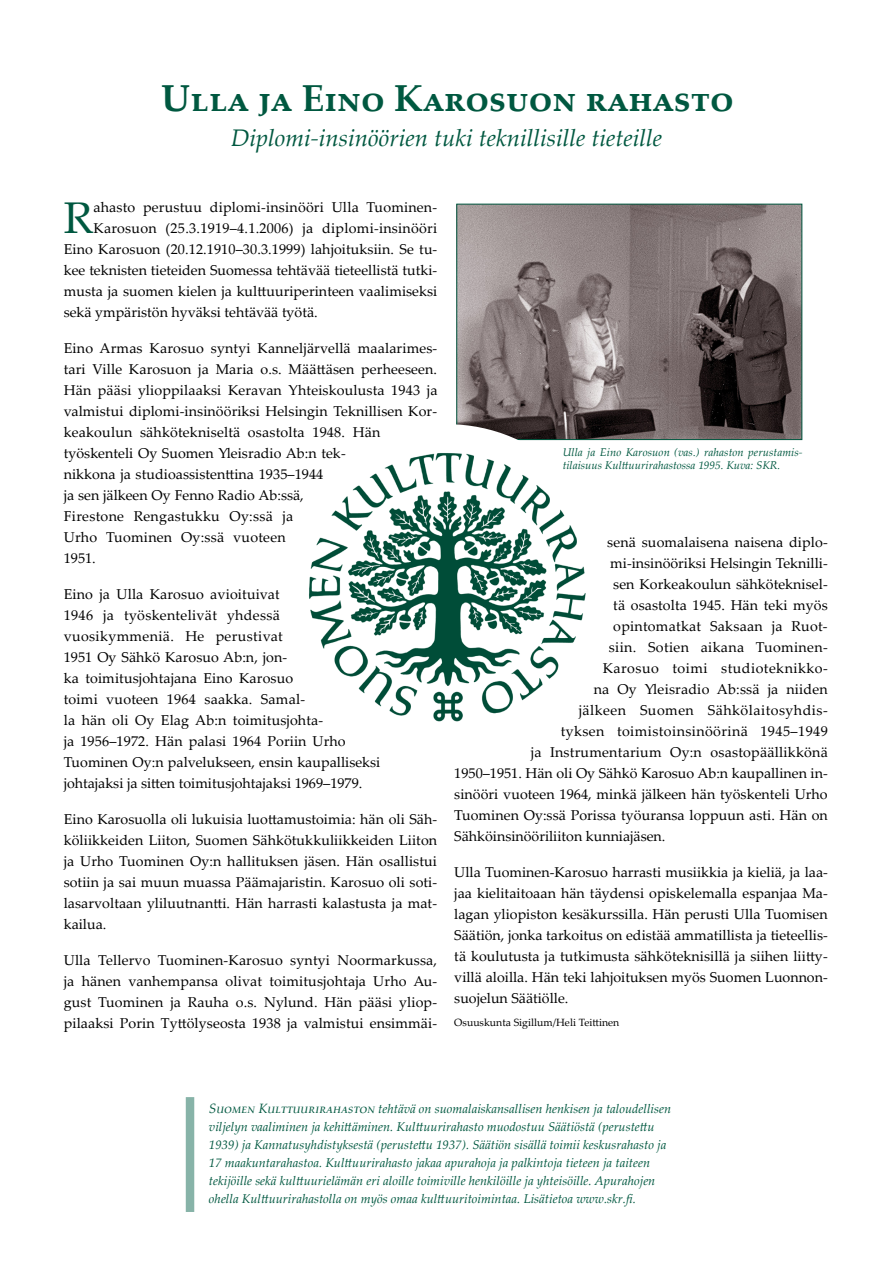
<style>
.page{position:relative;width:893px;height:1263px;background:#fff}
.page>*{position:absolute;margin:0;border:0;box-sizing:border-box;transform-origin:0 0}
.Leipäteksti{font:44.4px "Palatino Linotype";color:#005840}
.Pääotsikko{font:700 37.5px "Palatino Linotype";color:#005840}
.Alaotsikko{font:italic 24px "Palatino Linotype";color:#005840}
.Leipäteksti-2{font:14.25px/21px "Palatino Linotype";letter-spacing:.005em;color:#000;text-align:justify}
.Leipäteksti-3{font:14.25px "Palatino Linotype";letter-spacing:.03em;color:#000}
.Leipäteksti-4{font:14.25px "Palatino Linotype";letter-spacing:.035em;color:#000}
.Leipäteksti-5{font:14.25px "Palatino Linotype";letter-spacing:.025em;color:#000}
.Alateksti{font:italic 12.75px/18px "Palatino Linotype";color:#005840}
.Kuvateksti{font:italic 11.25px/13.5px "Palatino Linotype";color:#005840}
.Leipäteksti-6{font:10.5px "Palatino Linotype";color:#000}
.s1{font-size:13.5px}
</style>
<div class="page">
<img style="left:458px;top:206px;width:342px;height:232px">
<div style="left:456px;top:204px;width:346px;height:236px;border:1px solid #005840"></div>
<div style="left:186px;top:1097px;width:8px;height:115px;background:#87b3a8"></div>
<div style="left:279px;top:424px;width:335px;height:335px;background:#fff;border-radius:50%"></div>
<img style="left:309px;top:453px;width:277px;height:269px">
<p class="Pääotsikko" style="left:161px;top:72px;width:574px">Ulla ja Eino Karosuon rahasto</p>
<p class="Alaotsikko" style="left:231px;top:121px;width:433px">Diplomi-insinöörien tuki teknillisille tieteille</p>
<p class="Leipäteksti" style="left:64px;top:186px;width:31px">R</p>
<p class="Leipäteksti-2" style="left:93px;top:196px;width:345px">ahasto perustuu diplomi-insinööri Ulla Tuominen-</p>
<p class="Leipäteksti-2" style="left:93px;top:217px;width:345px">Karosuon (25.3.1919–4.1.2006) ja diplomi-insinööri</p>
<p class="Leipäteksti-2" style="left:64px;top:238px;width:375px">Eino Karosuon (20.12.1910–30.3.1999) lahjoituksiin. Se tu-</p>
<p class="Leipäteksti-2" style="left:64px;top:259px;width:375px">kee teknisten tieteiden Suomessa tehtävää tieteellistä tutki-</p>
<p class="Leipäteksti-2" style="left:64px;top:280px;width:375px">musta ja suomen kielen ja kulttuuriperinteen vaalimiseksi</p>
<p class="Leipäteksti-2" style="left:64px;top:301px;width:255px">sekä ympäristön hyväksi tehtävää työtä.</p>
<p class="Leipäteksti-2" style="left:64px;top:337px;width:375px;text-align:left">Eino Armas Karosuo syntyi Kanneljärvellä maalarimes&shy;tari Ville Karosuon ja Maria o.s. Määttäsen perheeseen.<br>Hän pääsi ylioppilaaksi Keravan Yhteiskoulusta 1943 ja valmistui diplomi-insinööriksi Helsingin Teknillisen Kor&shy;keakoulun sähkötekniseltä osastolta 1948. Hän työskenteli Oy Suomen Yleisradio Ab:n tek-<br>nikkona ja studioassistenttina 1935–1944<br>ja sen jälkeen Oy Fenno Radio Ab:ssä,<br>Firestone Rengastukku Oy:ssä ja<br>Urho Tuominen Oy:ssä vuoteen<br>1951.</p>
<p class="Leipäteksti-2" style="left:64px;top:583px;width:318px;text-align:left">Eino ja Ulla Karosuo avioituivat<br>1946 ja työskentelivät yhdessä vuosikymmeniä. He perustivat<br>1951 Oy Sähkö Karosuo Ab:n, jon-<br>ka toimitusjohtajana Eino Karosuo<br>toimi vuoteen 1964 saakka. Samal-<br>la hän oli Oy Elag Ab:n toimitusjohta-<br>ja 1956–1972. Hän palasi 1964 Poriin Urho Tuominen Oy:n palvelukseen, ensin kaupalliseksi johtajaksi ja sitten toimitusjohtajaksi 1969–1979.</p>
<p class="Leipäteksti-2" style="left:64px;top:808px;width:375px">Eino Karosuolla oli lukuisia luottamustoimia: hän oli Säh&shy;köliikkeiden Liiton, Suomen Sähkötukkuliikkeiden Liiton ja Urho Tuominen Oy:n hallituksen jäsen. Hän osallistui sotiin ja sai muun muassa Päämajaristin. Karosuo oli soti&shy;lasarvoltaan yliluutnantti. Hän harrasti kalastusta ja mat&shy;kailua.</p>
<p class="Leipäteksti-2" style="left:64px;top:949px;width:375px">Ulla Tellervo Tuominen-Karosuo syntyi Noormarkussa, ja hänen vanhempansa olivat toimitusjohtaja Urho Au&shy;gust Tuominen ja Rauha o.s. Nylund. Hän pääsi yliop&shy;pilaaksi Porin Tyttölyseosta 1938 ja valmistui ensimmäi-</p>
<p class="Kuvateksti" style="left:563px;top:445px;width:241px">Ulla ja Eino Karosuon (vas.) rahaston perustamis&shy;tilaisuus Kulttuurirahastossa 1995. Kuva: SKR.</p>
<p class="Leipäteksti-2" style="left:607px;top:531px;width:222px">senä suomalaisena naisena diplo-</p>
<p class="Leipäteksti-2" style="left:610px;top:552px;width:219px">mi-insinööriksi Helsingin Teknilli-</p>
<p class="Leipäteksti-2" style="left:613px;top:573px;width:216px">sen Korkeakoulun sähköteknisel-</p>
<p class="Leipäteksti-2" style="left:613px;top:594px;width:216px">tä osastolta 1945. Hän teki myös</p>
<p class="Leipäteksti-2" style="left:613px;top:615px;width:216px">opintomatkat Saksaan ja Ruot-</p>
<p class="Leipäteksti-5" style="left:609px;top:637px;width:221px">siin. Sotien aikana Tuominen-</p>
<p class="Leipäteksti-3" style="left:603px;top:658px;width:226px">Karosuo toimi studioteknikko-</p>
<p class="Leipäteksti-2" style="left:594px;top:678px;width:235px">na Oy Yleisradio Ab:ssä ja niiden</p>
<p class="Leipäteksti-4" style="left:579px;top:700px;width:250px">jälkeen Suomen Sähkölaitosyhdis-</p>
<p class="Leipäteksti-3" style="left:561px;top:721px;width:269px">tyksen toimistoinsinöörinä 1945–1949</p>
<p class="Leipäteksti-2" style="left:531px;top:741px;width:299px">ja Instrumentarium Oy:n osastopäällikkönä</p>
<p class="Leipäteksti-2" style="left:454px;top:762px;width:375px">1950–1951. Hän oli Oy Sähkö Karosuo Ab:n kaupallinen in-</p>
<p class="Leipäteksti-2" style="left:454px;top:783px;width:375px">sinööri vuoteen 1964, minkä jälkeen hän työskenteli Urho</p>
<p class="Leipäteksti-2" style="left:454px;top:804px;width:375px">Tuominen Oy:ssä Porissa työuransa loppuun asti. Hän on</p>
<p class="Leipäteksti-2" style="left:454px;top:825px;width:213px">Sähköinsinööriliiton kunniajäsen.</p>
<p class="Leipäteksti-2" style="left:454px;top:861px;width:375px">Ulla Tuominen-Karosuo harrasti musiikkia ja kieliä, ja laa&shy;jaa kielitaitoaan hän täydensi opiskelemalla espanjaa Ma&shy;lagan yliopiston kesäkurssilla. Hän perusti Ulla Tuomisen Säätiön, jonka tarkoitus on edistää ammatillista ja tieteellis&shy;tä koulutusta ja tutkimusta sähköteknisillä ja siihen liitty&shy;villä aloilla. Hän teki lahjoituksen myös Suomen Luonnon&shy;suojelun Säätiölle.</p>
<p class="Leipäteksti-6" style="left:454px;top:1015px;width:167px">Osuuskunta Sigillum/Heli Teittinen</p>
<p class="Alateksti" style="left:209px;top:1099px;width:464px"><span class="s1">Suomen Kulttuurirahaston</span> tehtävä on suomalaiskansallisen henkisen ja taloudellisen viljelyn vaaliminen ja kehittäminen. Kulttuurirahasto muodostuu Säätiöstä (perustettu 1939) ja Kannatusyhdistyksestä (perustettu 1937). Säätiön sisällä toimii keskusrahasto ja 17 maakuntarahastoa. Kulttuurirahasto jakaa apurahoja ja palkintoja tieteen ja taiteen tekijöille sekä kulttuurielämän eri aloille toimiville henkilöille ja yhteisöille. Apurahojen ohella Kulttuurirahastolla on myös omaa kulttuuritoimintaa. Lisätietoa www.skr.fi.</p>
</div>
